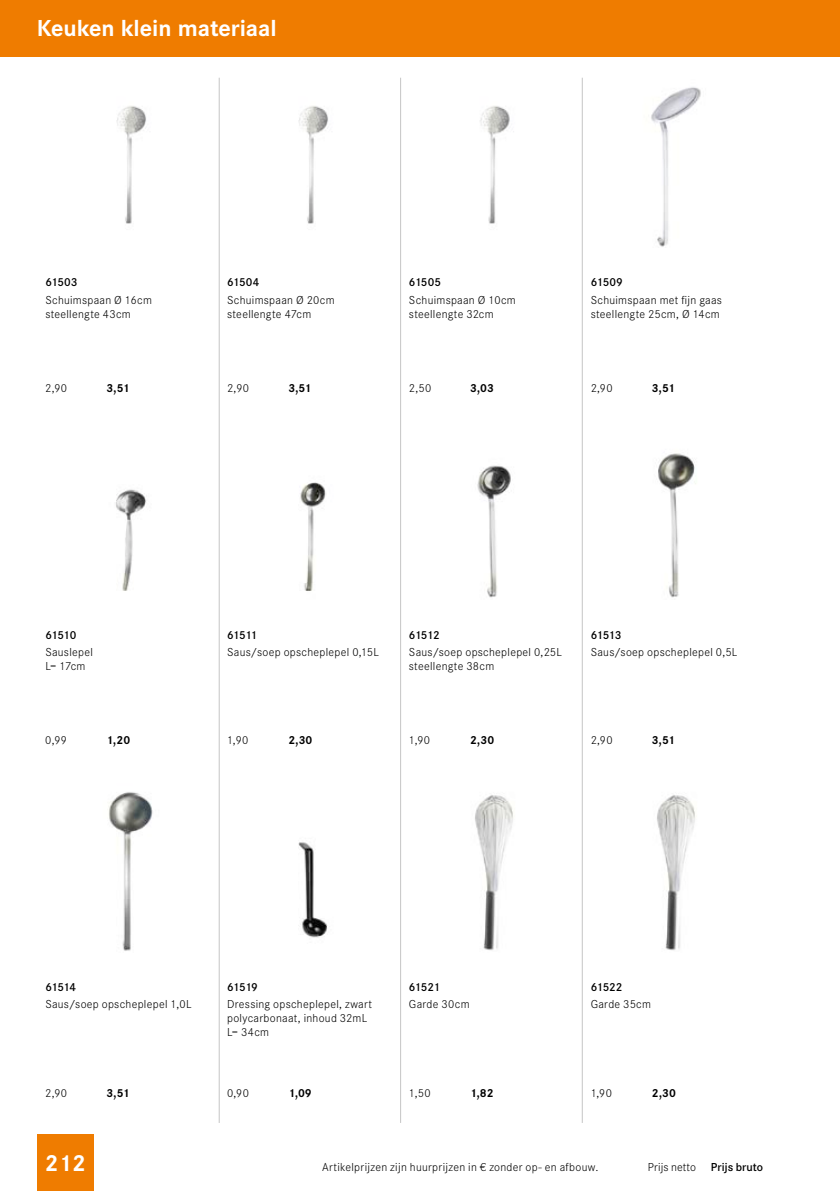
<style>
.page{position:relative;width:840px;height:1191px;background:#fff}
.page>*{position:absolute;margin:0;border:0;box-sizing:border-box;transform-origin:0 0}
.t1{font:700 24px "Corporate S";color:#fff}
.t2{font:300 12px/14.2px "Corporate S";letter-spacing:.025em;color:#000}
.t3{font:600 12px "Corporate S";letter-spacing:-.03em;color:#000}
.t4{font:700 12px "Corporate S";letter-spacing:-.005em;color:#000}
.t5{font:300 12px "Corporate S";letter-spacing:.005em;color:#000}
.t6{font:600 12px "Corporate S";color:#000}
</style>
<div class="page">
<img style="left:116px;top:106px;width:30px;height:118px">
<img style="left:298px;top:106px;width:30px;height:118px">
<img style="left:480px;top:106px;width:34px;height:118px">
<img style="left:651px;top:87px;width:50px;height:160px">
<img style="left:116px;top:489px;width:31px;height:102px">
<img style="left:300px;top:482px;width:26px;height:109px">
<img style="left:477px;top:465px;width:34px;height:133px">
<img style="left:658px;top:453px;width:38px;height:145px">
<img style="left:108px;top:792px;width:45px;height:159px">
<img style="left:298px;top:842px;width:29px;height:96px">
<img style="left:475px;top:795px;width:38px;height:156px">
<img style="left:657px;top:795px;width:38px;height:156px">
<hr style="left:219px;top:78px;width:1px;height:1045px;background:#c5c5c5">
<hr style="left:400px;top:78px;width:1px;height:1045px;background:#c5c5c5">
<hr style="left:581px;top:78px;width:1px;height:1045px;background:#c5c5c5">
<div style="left:37px;top:1134px;width:57px;height:57px;background:#ef7c00"></div>
<hr style="left:839px;top:0;width:1px;height:57px;background:#ef7c00">
<div style="left:0;top:0;width:839px;height:57px;background:#ef7c00"></div>
<h1 class="t1" style="left:37px;top:12px;width:241px">Keuken klein materiaal</h1>
<p class="t3" style="left:45px;top:274px;width:34px">61503</p>
<p class="t3" style="left:227px;top:274px;width:34px">61504</p>
<p class="t3" style="left:409px;top:274px;width:34px">61505</p>
<p class="t3" style="left:590px;top:274px;width:34px">61509</p>
<p class="t2" style="left:45px;top:292px;width:108px">Schuimspaan Ø 16cm steellengte 43cm</p>
<p class="t2" style="left:227px;top:292px;width:109px">Schuimspaan Ø 20cm steellengte 47cm</p>
<p class="t2" style="left:408px;top:292px;width:108px">Schuimspaan Ø 10cm steellengte 32cm</p>
<p class="t2" style="left:590px;top:292px;width:133px">Schuimspaan met fijn gaas steellengte 25cm, Ø 14cm</p>
<p class="t4" style="left:106px;top:380px;width:24px">3,51</p>
<p class="t4" style="left:288px;top:380px;width:24px">3,51</p>
<p class="t4" style="left:470px;top:380px;width:25px">3,03</p>
<p class="t4" style="left:651px;top:380px;width:24px">3,51</p>
<p class="t2" style="left:45px;top:380px;width:23px">2,90</p>
<p class="t2" style="left:227px;top:380px;width:23px">2,90</p>
<p class="t2" style="left:408px;top:380px;width:24px">2,50</p>
<p class="t2" style="left:590px;top:380px;width:23px">2,90</p>
<p class="t3" style="left:45px;top:626px;width:32px">61510</p>
<p class="t3" style="left:227px;top:626px;width:32px">61511</p>
<p class="t3" style="left:409px;top:626px;width:32px">61512</p>
<p class="t3" style="left:590px;top:626px;width:32px">61513</p>
<p class="t2" style="left:45px;top:644px;width:49px">Sauslepel<br>L= 17cm</p>
<p class="t2" style="left:227px;top:644px;width:153px">Saus/soep opscheplepel 0,15L</p>
<p class="t2" style="left:408px;top:644px;width:154px">Saus/soep opscheplepel 0,25L steellengte 38cm</p>
<p class="t2" style="left:590px;top:644px;width:148px">Saus/soep opscheplepel 0,5L</p>
<p class="t4" style="left:106px;top:732px;width:25px">1,20</p>
<p class="t4" style="left:288px;top:732px;width:26px">2,30</p>
<p class="t4" style="left:470px;top:732px;width:26px">2,30</p>
<p class="t4" style="left:651px;top:732px;width:24px">3,51</p>
<p class="t2" style="left:45px;top:733px;width:23px">0,99</p>
<p class="t2" style="left:227px;top:733px;width:23px">1,90</p>
<p class="t2" style="left:408px;top:733px;width:23px">1,90</p>
<p class="t2" style="left:590px;top:733px;width:23px">2,90</p>
<p class="t3" style="left:45px;top:978px;width:32px">61514</p>
<p class="t3" style="left:227px;top:978px;width:32px">61519</p>
<p class="t3" style="left:408px;top:978px;width:33px">61521</p>
<p class="t3" style="left:590px;top:978px;width:33px">61522</p>
<p class="t2" style="left:45px;top:996px;width:148px">Saus/soep opscheplepel 1,0L</p>
<p class="t2" style="left:227px;top:996px;width:146px">Dressing opscheplepel, zwart polycarbonaat, inhoud 32mL<br>L= 34cm</p>
<p class="t2" style="left:408px;top:996px;width:62px">Garde 30cm</p>
<p class="t2" style="left:590px;top:996px;width:62px">Garde 35cm</p>
<p class="t4" style="left:106px;top:1084px;width:24px">3,51</p>
<p class="t4" style="left:288px;top:1084px;width:25px">1,09</p>
<p class="t4" style="left:470px;top:1084px;width:25px">1,82</p>
<p class="t4" style="left:651px;top:1084px;width:26px">2,30</p>
<p class="t2" style="left:45px;top:1085px;width:23px">2,90</p>
<p class="t2" style="left:227px;top:1085px;width:23px">0,90</p>
<p class="t2" style="left:408px;top:1085px;width:23px">1,50</p>
<p class="t2" style="left:590px;top:1085px;width:23px">1,90</p>
<h1 class="t1" style="left:45px;top:1146px;width:43px">212</h1>
<p class="t2" style="left:322px;top:1159px;width:278px">Artikelprijzen zijn huurprijzen in € zonder op- en afbouw.</p>
<p class="t6" style="left:710px;top:1159px;width:54px">Prijs bruto</p>
<p class="t5" style="left:647px;top:1159px;width:49px">Prijs netto</p>
</div>
